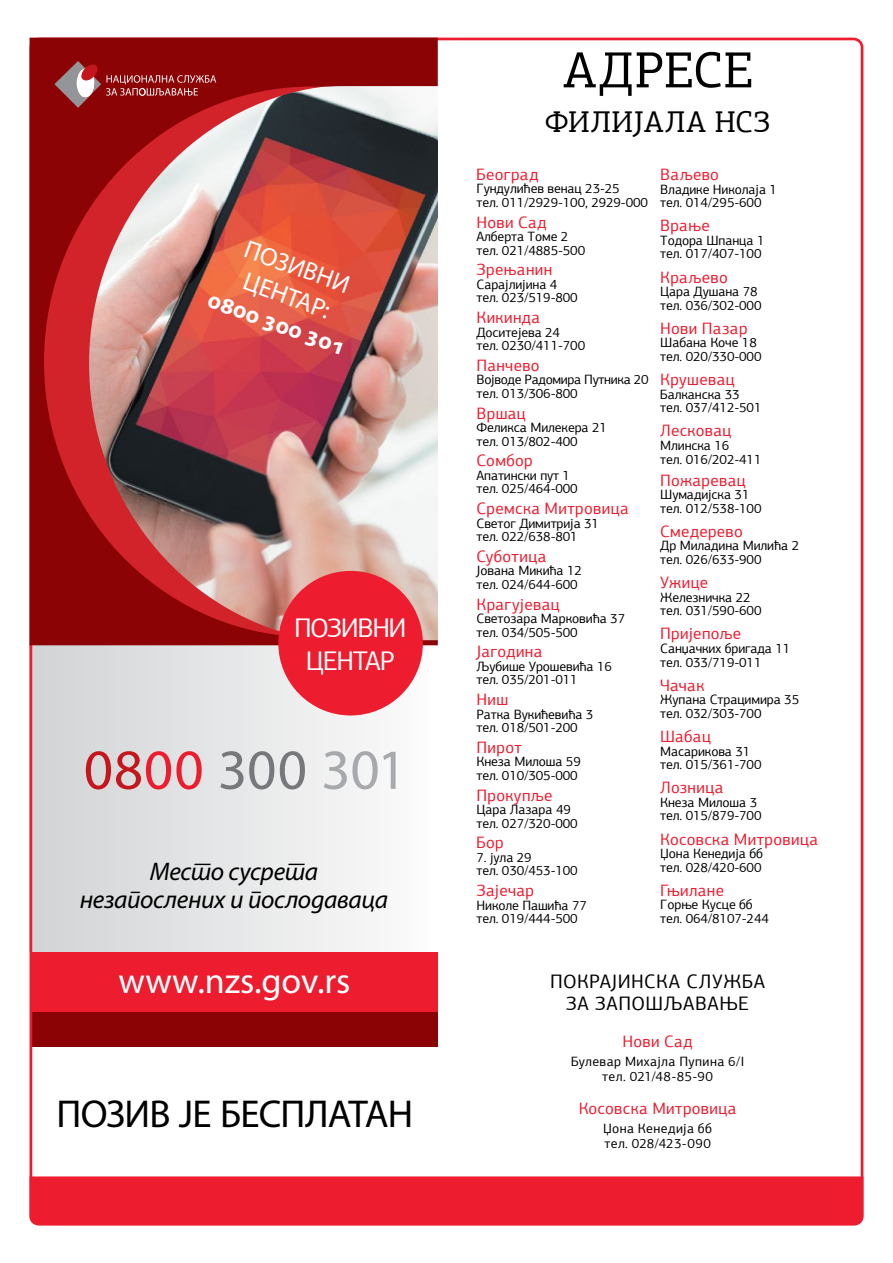
<style>
.page{position:relative;width:893px;height:1263px;background:#fff}
.page>*{position:absolute;margin:0;border:0;box-sizing:border-box;transform-origin:0 0}
.t1{font:57px "Myriad Pro";letter-spacing:.015em;color:#77787b}
.t2{font:51px "PF Agora Slab Pro";letter-spacing:.005em;color:#000}
.t3{font:39px "Myriad Pro";letter-spacing:-.02em;color:#000}
.t4{font:36px "Myriad Pro";color:#fff}
.t5{font:30px "PF Agora Slab Pro";letter-spacing:.015em;color:#000}
.t6{font:27px/32.4px "PF Agora Sans Pro";letter-spacing:-.05em;color:#fff;text-align:center}
.t7{font:italic 25.5px/28.5px "Myriad Pro";letter-spacing:-.015em;color:#000;text-align:center}
.t8{font:25.5px/30.6px "Myriad Pro";color:#fff;text-align:center}
.t9{font:700 24px "Myriad Pro";color:#fff}
.t10{font:19.5px/21.8px "PF Agora Sans Pro";letter-spacing:.03em;color:#000;text-align:center}
.t11{font:16.5px "PF Agora Sans Pro";letter-spacing:.02em;color:#ed1c2f}
.t12{font:13.5px/13.5px "PF Agora Sans Pro";letter-spacing:-.01em;color:#000}
.t13{font:13.5px/15px "PF Agora Sans Pro";letter-spacing:.025em;color:#000;text-align:center}
.s1{color:#c4161c}
.s2{color:#ed1c2f}
.s3{color:#a7a9ac}
</style>
<div class="page">
<div style="left:30px;top:1176px;width:833px;height:49px;background:#ed1c2f"></div>
<div style="left:31px;top:952px;width:407px;height:61px;background:#ed1c2f"></div>
<div style="left:31px;top:1012px;width:407px;height:34px;background:#8b0304"></div>
<div style="left:30px;top:644px;width:408px;height:308px;background:linear-gradient(to right,#d1d2d3,#fcfcfd)"></div>
<svg style="left:30px;top:38px;width:408px;height:607px;background:#aa5e5a"></svg>
<svg style="left:44px;top:87px;width:278px;height:550px;background:#b14e4d"></svg>
<svg style="left:54px;top:61px;width:162px;height:47px;background:#992a2b"></svg>
<div style="left:278px;top:571px;width:145px;height:144px;background:#ed1c2f;border-radius:50%"></div>
<h3 class="t8" style="left:250px;top:234px;width:112px;rotate:20deg">ПОЗИВНИ<br>ЦЕНТАР:</h3>
<h3 class="t9" style="left:214px;top:284px;width:146px;rotate:20deg">0800 300 301</h3>
<h3 class="t6" style="left:294px;top:612px;width:114px">ПОЗИВНИ<br>ЦЕНТАР</h3>
<h1 class="t1" style="left:84px;top:739px;width:324px"><span class="s1">08</span><span class="s2">00</span> 300 <span class="s3">301</span></h1>
<h3 class="t7" style="left:80px;top:858px;width:310px">Место сусрета незапослених и послодаваца</h3>
<h3 class="t4" style="left:118px;top:961px;width:234px">www.nzs.gov.rs</h3>
<h3 class="t3" style="left:57px;top:1093px;width:358px">ПОЗИВ ЈЕ БЕСПЛАТАН</h3>
<h2 class="t2" style="left:563px;top:39px;width:191px">АДРЕСЕ</h2>
<h3 class="t5" style="left:545px;top:103px;width:227px">ФИЛИЈАЛА НСЗ</h3>
<p class="t11" style="left:476px;top:164px;width:64px">Београд</p>
<p class="t12" style="left:476px;top:182px;width:173px">Гундулићев венац 23-25<br>тел. 011/2929-100, 2929-000</p>
<p class="t11" style="left:476px;top:212px;width:72px">Нови Сад</p>
<p class="t12" style="left:476px;top:230px;width:110px">Алберта Томе 2 тел. 021/4885-500</p>
<p class="t11" style="left:476px;top:260px;width:77px">Зрењанин</p>
<p class="t12" style="left:476px;top:278px;width:103px">Сарајлијина 4 тел. 023/519-800</p>
<p class="t11" style="left:476px;top:308px;width:65px">Кикинда</p>
<p class="t12" style="left:476px;top:325px;width:110px">Доситејева 24 тел. 0230/411-700</p>
<p class="t11" style="left:476px;top:355px;width:65px">Панчево</p>
<p class="t12" style="left:476px;top:373px;width:174px">Војводе Радомира Путника 20 тел. 013/306-800</p>
<p class="t11" style="left:476px;top:403px;width:51px">Вршац</p>
<p class="t12" style="left:476px;top:421px;width:132px">Феликса Милекера 21 тел. 013/802-400</p>
<p class="t11" style="left:476px;top:451px;width:58px">Сомбор</p>
<p class="t12" style="left:476px;top:469px;width:103px">Апатински пут 1 тел. 025/464-000</p>
<p class="t11" style="left:476px;top:499px;width:154px">Сремска Митровица</p>
<p class="t12" style="left:476px;top:516px;width:124px">Светог Димитрија 31 тел. 022/638-801</p>
<p class="t11" style="left:476px;top:546px;width:71px">Суботица</p>
<p class="t12" style="left:476px;top:564px;width:107px">Јована Микића 12 тел. 024/644-600</p>
<p class="t11" style="left:476px;top:594px;width:85px">Крагујевац</p>
<p class="t12" style="left:476px;top:612px;width:150px">Светозара Марковића 37 тел. 034/505-500</p>
<p class="t11" style="left:476px;top:642px;width:67px">Јагодина</p>
<p class="t12" style="left:476px;top:659px;width:137px">Љубише Урошевића 16 тел. 035/201-011</p>
<p class="t11" style="left:476px;top:689px;width:33px">Ниш</p>
<p class="t12" style="left:476px;top:707px;width:118px">Ратка Вукићевића 3 тел. 018/501-200</p>
<p class="t11" style="left:476px;top:737px;width:47px">Пирот</p>
<p class="t12" style="left:476px;top:755px;width:106px">Кнеза Милоша 59 тел. 010/305-000</p>
<p class="t11" style="left:476px;top:785px;width:78px">Прокупље</p>
<p class="t12" style="left:476px;top:803px;width:103px">Цара Лазара 49 тел. 027/320-000</p>
<p class="t11" style="left:476px;top:833px;width:29px">Бор</p>
<p class="t12" style="left:476px;top:850px;width:103px">7. јула 29<br>тел. 030/453-100</p>
<p class="t11" style="left:476px;top:880px;width:59px">Зајечар</p>
<p class="t12" style="left:476px;top:898px;width:112px">Николе Пашића 77 тел. 019/444-500</p>
<p class="t11" style="left:660px;top:164px;width:60px">Ваљево</p>
<p class="t12" style="left:660px;top:182px;width:118px">Владике Николаја 1 тел. 014/295-600</p>
<p class="t11" style="left:660px;top:216px;width:51px">Врање</p>
<p class="t12" style="left:660px;top:233px;width:106px">Тодора Шпанца 1 тел. 017/407-100</p>
<p class="t11" style="left:660px;top:267px;width:69px">Краљево</p>
<p class="t12" style="left:660px;top:285px;width:103px">Цара Душана 78 тел. 036/302-000</p>
<p class="t11" style="left:660px;top:318px;width:89px">Нови Пазар</p>
<p class="t12" style="left:660px;top:336px;width:103px">Шабана Коче 18 тел. 020/330-000</p>
<p class="t11" style="left:660px;top:370px;width:76px">Крушевац</p>
<p class="t12" style="left:660px;top:387px;width:103px">Балканска 33 тел. 037/412-501</p>
<p class="t11" style="left:660px;top:421px;width:73px">Лесковац</p>
<p class="t12" style="left:660px;top:439px;width:103px">Млинска 16<br>тел. 016/202-411</p>
<p class="t11" style="left:660px;top:470px;width:87px">Пожаревац</p>
<p class="t12" style="left:660px;top:488px;width:103px">Шумадијска 31 тел. 012/538-100</p>
<p class="t11" style="left:660px;top:521px;width:84px">Смедерево</p>
<p class="t12" style="left:660px;top:539px;width:141px">Др Миладина Милића 2 тел. 026/633-900</p>
<p class="t11" style="left:660px;top:573px;width:49px">Ужице</p>
<p class="t12" style="left:660px;top:590px;width:103px">Железничка 22 тел. 031/590-600</p>
<p class="t11" style="left:660px;top:624px;width:82px">Пријепоље</p>
<p class="t12" style="left:660px;top:642px;width:132px">Санџачких бригада 11 тел. 033/719-011</p>
<p class="t11" style="left:660px;top:675px;width:46px">Чачак</p>
<p class="t12" style="left:660px;top:693px;width:141px">Жупана Страцимира 35 тел. 032/303-700</p>
<p class="t11" style="left:660px;top:726px;width:52px">Шабац</p>
<p class="t12" style="left:660px;top:744px;width:103px">Масарикова 31 тел. 015/361-700</p>
<p class="t11" style="left:660px;top:778px;width:65px">Лозница</p>
<p class="t12" style="left:660px;top:795px;width:103px">Кнеза Милоша 3 тел. 015/879-700</p>
<p class="t11" style="left:660px;top:829px;width:159px">Косовска Митровица</p>
<p class="t12" style="left:660px;top:847px;width:104px">Џона Кенедија бб тел. 028/420-600</p>
<p class="t11" style="left:660px;top:880px;width:65px">Гњилане</p>
<p class="t12" style="left:660px;top:898px;width:110px">Горње Кусце бб тел. 064/8107-244</p>
<h3 class="t10" style="left:550px;top:970px;width:216px">ПОКРАЈИНСКА СЛУЖБА<br>ЗА ЗАПОШЉАВАЊE</h3>
<p class="t11" style="left:622px;top:1031px;width:72px">Нови Сад</p>
<p class="t13" style="left:571px;top:1054px;width:175px">Булевар Михаjла Пупина 6/I тел. 021/48-85-90</p>
<p class="t11" style="left:579px;top:1098px;width:159px">Косовска Митровица</p>
<p class="t13" style="left:603px;top:1121px;width:110px;text-align:left">Џона Кенедија бб тел. 028/423-090</p>
</div>
